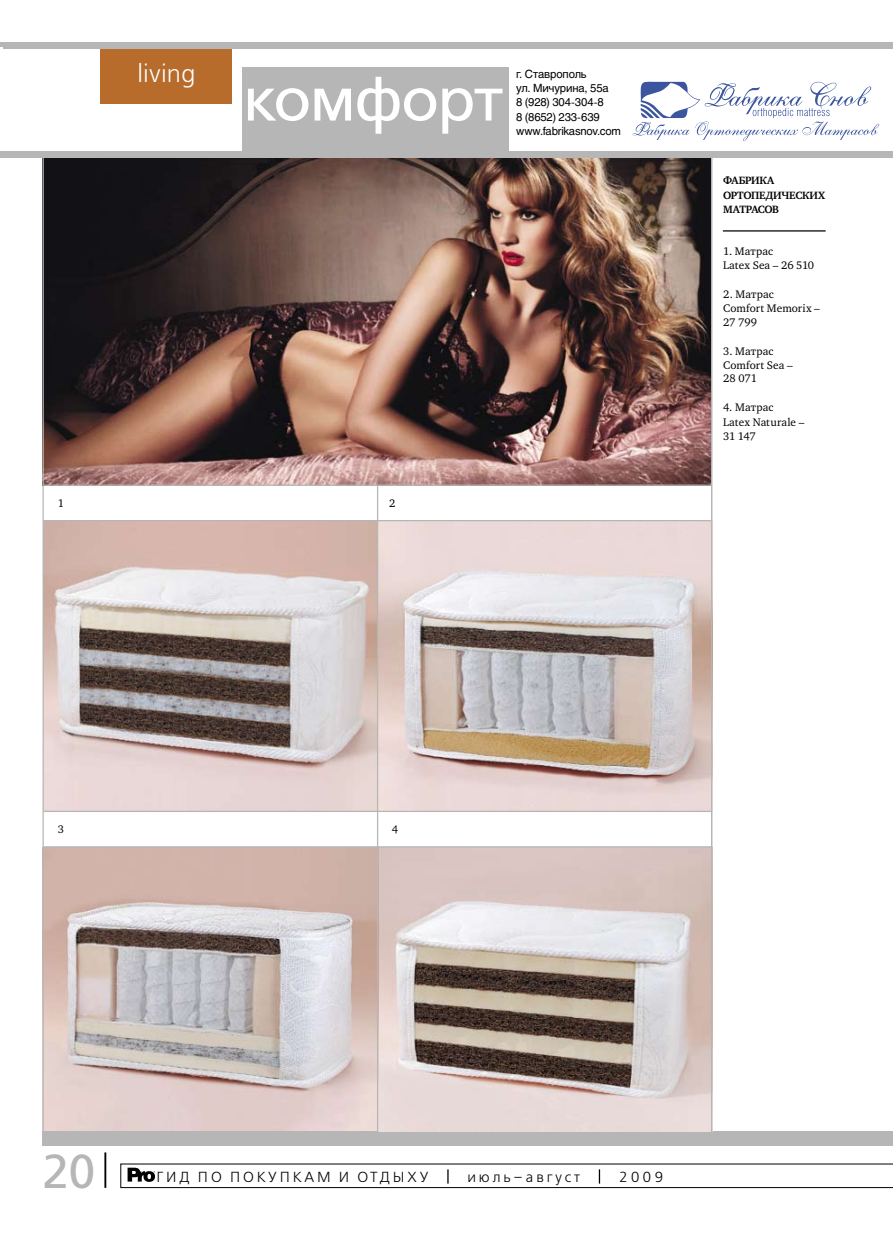
<style>
.page{position:relative;width:893px;height:1234px;background:#fff}
.page>*{position:absolute;margin:0;border:0;box-sizing:border-box;transform-origin:0 0}
.t1{font:75px "Free Set C";letter-spacing:.01em;color:#fff}
.t2{font:62.5px "Free Set C";letter-spacing:-.025em;color:#fff}
.t3{font:47.5px "Free Set C";color:#b6b6b6}
.t4{font:25px "Free Set Light C";letter-spacing:.005em;color:#fff}
.t5{font:14.62px "Free Set Light C";letter-spacing:.2em;color:#000}
.t6{font:11.25px/14.1px "Charter C";letter-spacing:.005em;color:#000}
.t7{font:11.25px/14.1px "Helios";letter-spacing:-.015em;color:#000}
.t8{font:700 10.88px/14.1px "Charter C";letter-spacing:-.015em;color:#000}
</style>
<div class="page">
<hr style="left:0;top:43px;width:893px;height:4px;background:#b6b6b6">
<div style="left:0;top:152px;width:893px;height:6px;background:#b6b6b6"></div>
<div style="left:43px;top:1130px;width:850px;height:14px;background:#b6b6b6"></div>
<hr style="left:104px;top:1152px;width:2px;height:35px;background:#000">
<svg style="left:120px;top:1163px;width:773px;height:24px"></svg>
<div style="left:101px;top:45px;width:131px;height:59px;background:#b76c2c"></div>
<div style="left:242px;top:67px;width:266px;height:89px;background:#b6b6b6"></div>
<img style="left:44px;top:521px;width:667px;height:289px">
<img style="left:44px;top:847px;width:667px;height:283px">
<div style="left:4px;top:44px;width:889px;height:5px;background:#b6b6b6"></div>
<img style="left:44px;top:158px;width:667px;height:326px">
<svg style="left:633px;top:82px;width:246px;height:59px"></svg>
<hr style="left:723px;top:230px;width:103px;height:1px;background:#000">
<hr style="left:711px;top:152px;width:1px;height:987px;background:#b6b6b6">
<hr style="left:377px;top:484px;width:1px;height:655px;background:#b6b6b6">
<hr style="left:44px;top:810px;width:668px;height:1px;background:#b6b6b6">
<hr style="left:43px;top:152px;width:1px;height:985px;background:#b6b6b6">
<hr style="left:44px;top:484px;width:668px;height:1px;background:#b6b6b6">
<hr style="left:44px;top:520px;width:668px;height:1px;background:#b6b6b6">
<hr style="left:44px;top:846px;width:668px;height:1px;background:#b6b6b6">
<h3 class="t4" style="left:135px;top:49px;width:65px">rubric</h3>
<h3 class="t4" style="left:138px;top:60px;width:60px">living</h3>
<h1 class="t1" style="left:244px;top:46px;width:254px">раздел</h1>
<h2 class="t2" style="left:243px;top:65px;width:262px">комфорт</h2>
<p class="t7" style="left:516px;top:67px;width:106px">г. Ставрополь<br>ул. Мичурина, 55а<br>8 (928) 304-304-8<br>8 (8652) 233-639 www.fabrikasnov.com</p>
<p class="t6" style="left:58px;top:496px;width:8px">1</p>
<p class="t6" style="left:389px;top:496px;width:8px">2</p>
<p class="t8" style="left:723px;top:174px;width:103px">ФАБРИКА<br>Ортопедических матрасов</p>
<p class="t6" style="left:723px;top:244px;width:92px">1. Матрас<br>Latex Sea – 26 510</p>
<p class="t6" style="left:723px;top:287px;width:98px">2. Матрас<br>Comfort Memorix –<br>27 799</p>
<p class="t6" style="left:723px;top:344px;width:71px">3. Матрас<br>Comfort Sea –<br>28 071</p>
<p class="t6" style="left:723px;top:400px;width:83px">4. Матрас<br>Latex Naturale –<br>31 147</p>
<p class="t6" style="left:58px;top:822px;width:8px">3</p>
<p class="t6" style="left:392px;top:822px;width:8px">4</p>
<h3 class="t3" style="left:43px;top:1145px;width:54px">20</h3>
<p class="t5" style="left:156px;top:1168px;width:274px">ГИ Д ПО ПОКУПКАМ И ОТДЫХУ</p>
<p class="t5" style="left:467px;top:1168px;width:114px">июль–август</p>
<p class="t5" style="left:619px;top:1168px;width:46px">2009</p>
</div>
